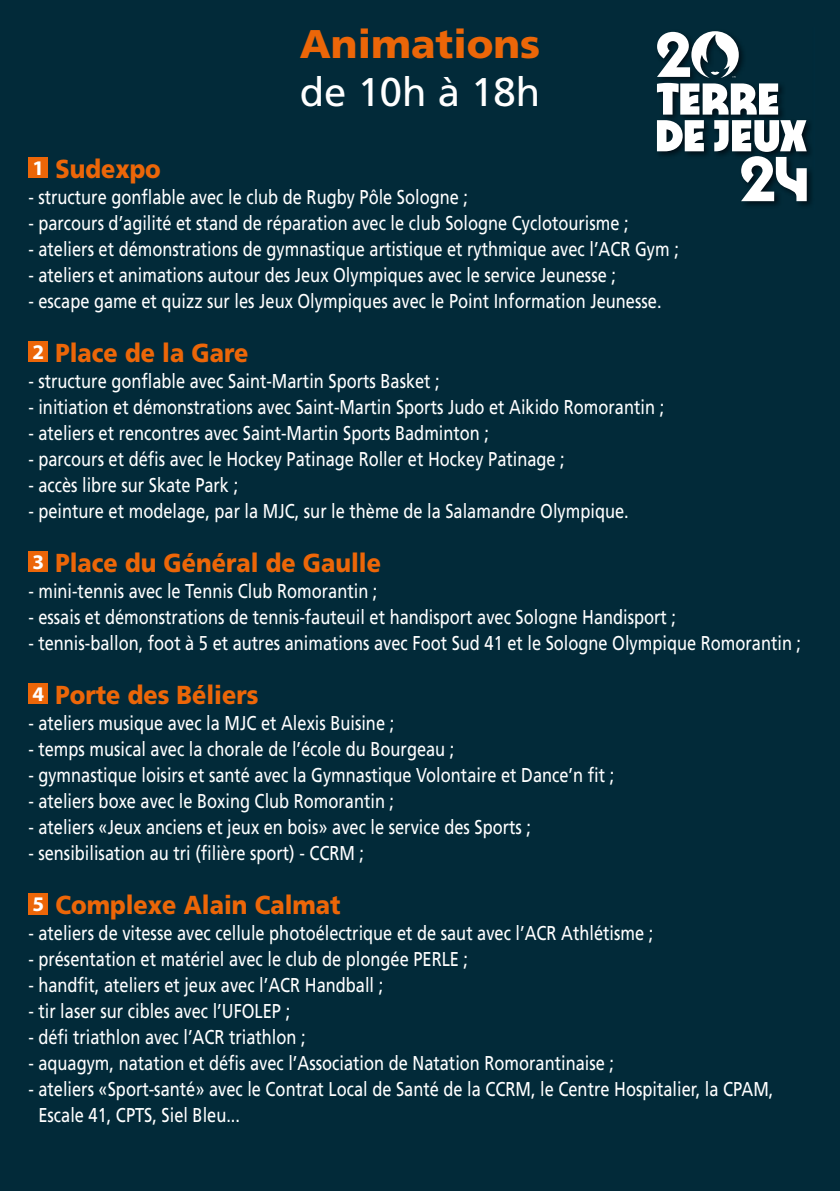
<style>
.page{position:relative;width:840px;height:1191px;background:#fff}
.page>*{position:absolute;margin:0;border:0;box-sizing:border-box;transform-origin:0 0}
.t1{font:900 40px "Frutiger LT Std";color:#ec6608}
.t2{font:40px "Frutiger LT Std";color:#fff}
.t3{font:900 26px "Frutiger LT Std";color:#ec6608;scale:.9 1}
.t4{font:20px/26px "Frutiger LT Std";color:#fff;scale:.82 1}
.s1{font-family:"Myriad Pro";font-weight:700;font-size:20.8px;color:#fff}
</style>
<div class="page">
<div style="left:0;top:0;width:839px;height:1191px;background:#022a39"></div>
<div style="left:28px;top:158px;width:20px;height:20px;background:#ec6608"></div>
<div style="left:28px;top:157px;width:20px;height:20px;background:#ec6608"></div>
<div style="left:28px;top:342px;width:20px;height:20px;background:#ec6608"></div>
<div style="left:28px;top:341px;width:20px;height:20px;background:#ec6608"></div>
<div style="left:28px;top:552px;width:20px;height:20px;background:#ec6608"></div>
<div style="left:28px;top:551px;width:20px;height:20px;background:#ec6608"></div>
<div style="left:28px;top:684px;width:20px;height:20px;background:#ec6608"></div>
<div style="left:28px;top:683px;width:20px;height:20px;background:#ec6608"></div>
<div style="left:28px;top:894px;width:20px;height:20px;background:#ec6608"></div>
<div style="left:28px;top:893px;width:20px;height:20px;background:#ec6608"></div>
<img style="left:741px;top:120px;width:70px;height:85px">
<svg style="left:657px;top:31px;width:149px;height:170px"></svg>
<h1 class="t1" style="left:299px;top:20px;width:242px">Animations</h1>
<h1 class="t2" style="left:299px;top:69px;width:242px">de 10h à 18h</h1>
<h2 class="t3" style="left:32px;top:153px;width:144px"><span class="s1">1</span> Sudexpo</h2>
<p class="t4" style="left:28px;top:184px;width:537px">- structure gonflable avec le club de Rugby Pôle Sologne ;</p>
<p class="t4" style="left:28px;top:210px;width:733px">- parcours d’agilité et stand de réparation avec le club Sologne Cyclotourisme ;</p>
<p class="t4" style="left:28px;top:236px;width:794px">- ateliers et démonstrations de gymnastique artistique et rythmique avec l’ACR Gym ;</p>
<p class="t4" style="left:28px;top:262px;width:717px">- ateliers et animations autour des Jeux Olympiques avec le service Jeunesse ;</p>
<p class="t4" style="left:28px;top:288px;width:773px">- escape game et quizz sur les Jeux Olympiques avec le Point Information Jeunesse.</p>
<h2 class="t3" style="left:32px;top:337px;width:241px"><span class="s1">2</span> Place de la Gare</h2>
<p class="t4" style="left:28px;top:368px;width:503px">- structure gonflable avec Saint-Martin Sports Basket ;</p>
<p class="t4" style="left:28px;top:394px;width:776px">- initiation et démonstrations avec Saint-Martin Sports Judo et Aikido Romorantin ;</p>
<p class="t4" style="left:28px;top:420px;width:563px">- ateliers et rencontres avec Saint-Martin Sports Badminton ;</p>
<p class="t4" style="left:28px;top:446px;width:655px">- parcours et défis avec le Hockey Patinage Roller et Hockey Patinage ;</p>
<p class="t4" style="left:28px;top:472px;width:257px">- accès libre sur Skate Park ;</p>
<p class="t4" style="left:28px;top:498px;width:733px">- peinture et modelage, par la MJC, sur le thème de la Salamandre Olympique.</p>
<h2 class="t3" style="left:32px;top:547px;width:388px"><span class="s1">3</span> Place du Général de Gaulle</h2>
<p class="t4" style="left:28px;top:578px;width:427px">- mini-tennis avec le Tennis Club Romorantin ;</p>
<p class="t4" style="left:28px;top:604px;width:791px">- essais et démonstrations de tennis-fauteuil et handisport avec Sologne Handisport ;</p>
<p class="t4" style="left:28px;top:630px;width:943px">- tennis-ballon, foot à 5 et autres animations avec Foot Sud 41 et le Sologne Olympique Romorantin ;</p>
<h2 class="t3" style="left:32px;top:679px;width:252px"><span class="s1">4</span> Porte des Béliers</h2>
<p class="t4" style="left:28px;top:710px;width:447px">- ateliers musique avec la MJC et Alexis Buisine ;</p>
<p class="t4" style="left:28px;top:736px;width:521px">- temps musical avec la chorale de l’école du Bourgeau ;</p>
<p class="t4" style="left:28px;top:762px;width:715px">- gymnastique loisirs et santé avec la Gymnastique Volontaire et Dance’n fit ;</p>
<p class="t4" style="left:28px;top:788px;width:447px">- ateliers boxe avec le Boxing Club Romorantin ;</p>
<p class="t4" style="left:28px;top:814px;width:614px">- ateliers «Jeux anciens et jeux en bois» avec le service des Sports ;</p>
<p class="t4" style="left:28px;top:840px;width:410px">- sensibilisation au tri (filière sport) - CCRM ;</p>
<h2 class="t3" style="left:32px;top:889px;width:344px"><span class="s1">5</span> Complexe Alain Calmat</h2>
<p class="t4" style="left:28px;top:920px;width:763px">- ateliers de vitesse avec cellule photoélectrique et de saut avec l’ACR Athlétisme ;</p>
<p class="t4" style="left:28px;top:946px;width:537px">- présentation et matériel avec le club de plongée PERLE ;</p>
<p class="t4" style="left:28px;top:972px;width:434px">- handfit, ateliers et jeux avec l’ACR Handball ;</p>
<p class="t4" style="left:28px;top:998px;width:320px">- tir laser sur cibles avec l’UFOLEP ;</p>
<p class="t4" style="left:28px;top:1024px;width:339px">- défi triathlon avec l’ACR triathlon ;</p>
<p class="t4" style="left:28px;top:1050px;width:715px">- aquagym, natation et défis avec l’Association de Natation Romorantinaise ;</p>
<p class="t4" style="left:38px;top:1076px;width:897px;text-indent:-10px">- ateliers «Sport-santé» avec le Contrat Local de Santé de la CCRM, le Centre Hospitalier, la CPAM,<br>Escale 41, CPTS, Siel Bleu...</p>
</div>
